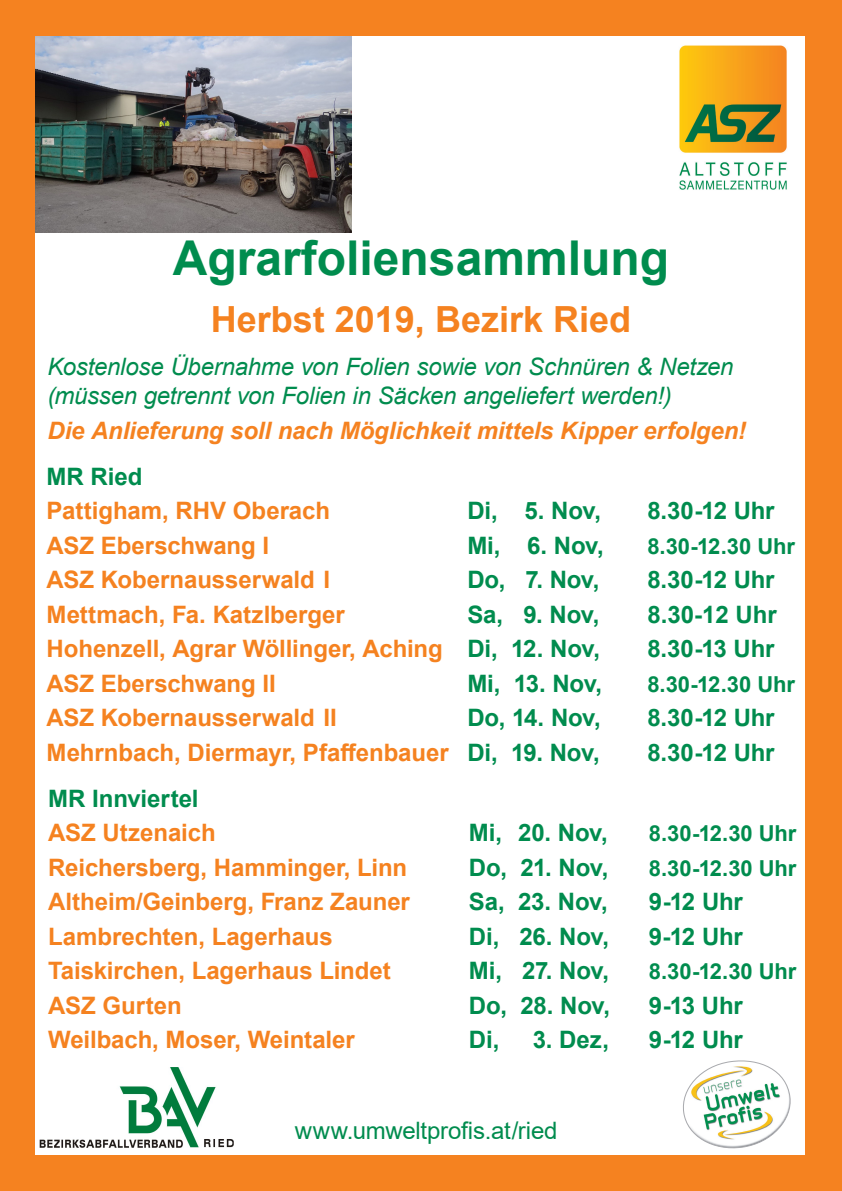
<style>
.page{position:relative;width:842px;height:1191px;background:#f58220}
.page>*{position:absolute;margin:0;border:0;box-sizing:border-box;transform-origin:0 0}
.t1{font:700 48px "Arial";color:#008c4e}
.t2{font:700 36px "Arial";color:#f58220}
.t3{font:700 24px "Arial";letter-spacing:-.005em;color:#f58220}
.t4{font:700 24px "Arial";letter-spacing:-.005em;color:#008c4e}
.t5{font:italic 24px/28.8px "Arial";letter-spacing:-.01em;color:#008c4e}
.t6{font:italic 700 24px "Arial";letter-spacing:-.005em;color:#f58220}
.t7{font:24px "Arial";letter-spacing:-.01em;color:#008c4e}
.t8{font:700 22px "Arial";letter-spacing:-.005em;color:#008c4e}
.s1{color:#008c4e}
</style>
<div class="page">
<div style="left:35px;top:36px;width:770px;height:1119px;background:#fff"></div>
<img style="left:679px;top:45px;width:108px;height:145px">
<img style="left:40px;top:1067px;width:194px;height:81px">
<svg style="left:683px;top:1060px;width:108px;height:89px"></svg>
<img style="left:35px;top:36px;width:316px;height:197px">
<p class="t1" style="left:173px;top:224px;width:498px">Agrarfoliensammlung</p>
<p class="t2" style="left:211px;top:294px;width:422px">Herbst 2019, Bezirk Ried</p>
<p class="t5" style="left:47px;top:353px;width:688px">Kostenlose Übernahme von Folien sowie von Schnüren &amp; Netzen (müssen getrennt von Folien in Säcken angeliefert werden!)</p>
<p class="t6" style="left:47px;top:414px;width:700px">Die Anlieferung soll nach Möglichkeit mittels Kipper erfolgen!</p>
<p class="t4" style="left:47px;top:459px;width:97px">MR Ried</p>
<p class="t3" style="left:47px;top:494px;width:285px">Pattigham, RHV Oberach</p>
<p class="t4" style="left:467px;top:494px;width:135px">Di, 5. Nov,</p>
<p class="t4" style="left:647px;top:494px;width:129px">8.30-12 Uhr</p>
<p class="t3" style="left:47px;top:528px;width:224px">ASZ Eberschwang I</p>
<p class="t4" style="left:467px;top:528px;width:138px">Mi, 6. Nov,</p>
<p class="t8" style="left:647px;top:530px;width:149px">8.30-12.30 Uhr</p>
<p class="t3" style="left:47px;top:563px;width:285px">ASZ Kobernausserwald I</p>
<p class="t4" style="left:467px;top:563px;width:134px">Do, 7. Nov,</p>
<p class="t4" style="left:647px;top:563px;width:129px">8.30-12 Uhr</p>
<p class="t3" style="left:47px;top:597px;width:300px">Mettmach, Fa. Katzlberger</p>
<p class="t4" style="left:467px;top:597px;width:134px">Sa, 9. Nov,</p>
<p class="t4" style="left:647px;top:597px;width:131px">8.30-12 Uhr</p>
<p class="t3" style="left:47px;top:631px;width:555px">Hohenzell, Agrar Wöllinger, Aching <span class="s1">Di, 12. Nov,</span></p>
<p class="t4" style="left:647px;top:631px;width:129px">8.30-13 Uhr</p>
<p class="t3" style="left:47px;top:666px;width:231px">ASZ Eberschwang II</p>
<p class="t4" style="left:467px;top:666px;width:136px">Mi, 13. Nov,</p>
<p class="t8" style="left:647px;top:668px;width:149px">8.30-12.30 Uhr</p>
<p class="t3" style="left:47px;top:700px;width:292px">ASZ Kobernausserwald II</p>
<p class="t4" style="left:467px;top:700px;width:135px">Do, 14. Nov,</p>
<p class="t4" style="left:647px;top:700px;width:129px">8.30-12 Uhr</p>
<p class="t3" style="left:47px;top:735px;width:554px">Mehrnbach, Diermayr, Pfaffenbauer <span class="s1">Di, 19. Nov,</span></p>
<p class="t4" style="left:647px;top:735px;width:129px">8.30-12 Uhr</p>
<p class="t4" style="left:48px;top:781px;width:152px">MR Innviertel</p>
<p class="t3" style="left:48px;top:816px;width:169px">ASZ Utzenaich</p>
<p class="t4" style="left:469px;top:816px;width:140px">Mi, 20. Nov,</p>
<p class="t8" style="left:649px;top:818px;width:149px">8.30-12.30 Uhr</p>
<p class="t3" style="left:48px;top:850px;width:361px">Reichersberg, Hamminger, Linn</p>
<p class="t4" style="left:469px;top:850px;width:141px">Do, 21. Nov,</p>
<p class="t8" style="left:649px;top:852px;width:149px">8.30-12.30 Uhr</p>
<p class="t3" style="left:48px;top:884px;width:363px">Altheim/Geinberg, Franz Zauner</p>
<p class="t4" style="left:469px;top:884px;width:140px">Sa, 23. Nov,</p>
<p class="t4" style="left:649px;top:884px;width:96px">9-12 Uhr</p>
<p class="t3" style="left:48px;top:919px;width:286px">Lambrechten, Lagerhaus</p>
<p class="t4" style="left:469px;top:919px;width:142px">Di, 26. Nov,</p>
<p class="t4" style="left:649px;top:919px;width:96px">9-12 Uhr</p>
<p class="t3" style="left:48px;top:953px;width:344px">Taiskirchen, Lagerhaus Lindet</p>
<p class="t4" style="left:469px;top:953px;width:142px">Mi, 27. Nov,</p>
<p class="t8" style="left:649px;top:956px;width:149px">8.30-12.30 Uhr</p>
<p class="t3" style="left:48px;top:988px;width:135px">ASZ Gurten</p>
<p class="t4" style="left:469px;top:988px;width:143px">Do, 28. Nov,</p>
<p class="t4" style="left:649px;top:988px;width:95px">9-13 Uhr</p>
<p class="t3" style="left:48px;top:1022px;width:308px">Weilbach, Moser, Weintaler</p>
<p class="t4" style="left:469px;top:1022px;width:32px">Di,</p>
<p class="t4" style="left:533px;top:1022px;width:78px">3. Dez,</p>
<p class="t4" style="left:649px;top:1022px;width:96px">9-12 Uhr</p>
<p class="t7" style="left:295px;top:1114px;width:264px">www.umweltprofis.at/ried</p>
</div>
